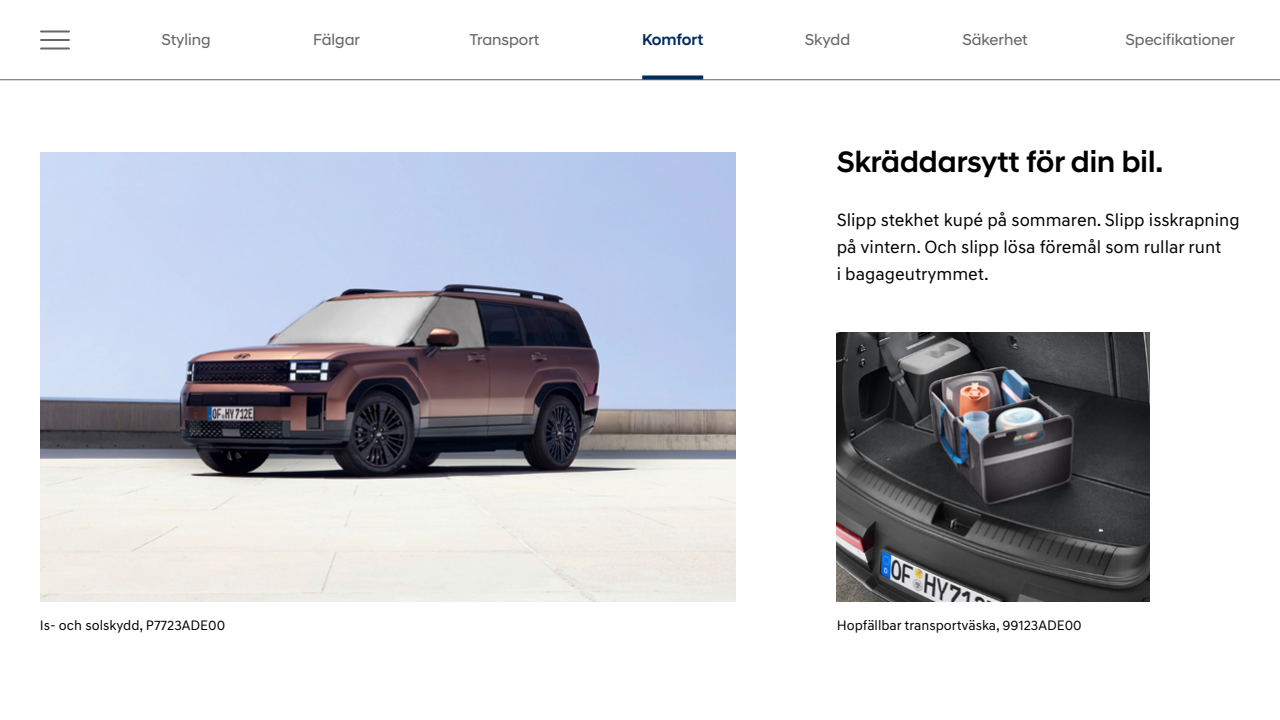
<style>
.page{position:relative;width:1280px;height:720px;background:#fff}
.page>*{position:absolute;margin:0;border:0;box-sizing:border-box;transform-origin:0 0}
.t1{font:500 30px "Hyundai Sans Head";color:#000}
.t2{font:18px/27px "Hyundai Sans Text";color:#000}
.t3{font:16px "Hyundai Sans Head";color:#676767}
.t4{font:500 16px "Hyundai Sans Head";letter-spacing:-.005em;color:#002c5f}
.t5{font:14px "Hyundai Sans Text";color:#000}
</style>
<div class="page">
<img style="left:40px;top:152px;width:696px;height:450px">
<img style="left:837px;top:332px;width:312px;height:270px">
<hr style="left:0;top:80px;width:1280px;height:1px;background:#676767">
<hr style="left:41px;top:30px;width:28px;height:2px;background:#676767">
<hr style="left:41px;top:48px;width:28px;height:2px;background:#676767">
<hr style="left:41px;top:39px;width:28px;height:2px;background:#676767">
<svg style="left:642px;top:75px;width:61px;height:4px"></svg>
<p class="t3" style="left:161px;top:30px;width:51px">Styling</p>
<p class="t3" style="left:313px;top:30px;width:49px">Fälgar</p>
<p class="t3" style="left:470px;top:30px;width:71px">Transport</p>
<p class="t4" style="left:642px;top:30px;width:63px">Komfort</p>
<p class="t3" style="left:805px;top:30px;width:47px">Skydd</p>
<p class="t3" style="left:962px;top:30px;width:67px">Säkerhet</p>
<p class="t3" style="left:1125px;top:30px;width:111px">Specifikationer</p>
<h1 class="t1" style="left:837px;top:144px;width:328px">Skräddarsytt för din bil.</h1>
<p class="t2" style="left:837px;top:207px;width:405px">Slipp stekhet kupé på sommaren. Slipp isskrapning på vintern. Och slipp lösa föremål som rullar runt<br>i bagageutrymmet.</p>
<p class="t5" style="left:40px;top:616px;width:187px">Is- och solskydd, P7723ADE00</p>
<p class="t5" style="left:837px;top:616px;width:246px">Hopfällbar transportväska, 99123ADE00</p>
</div>
